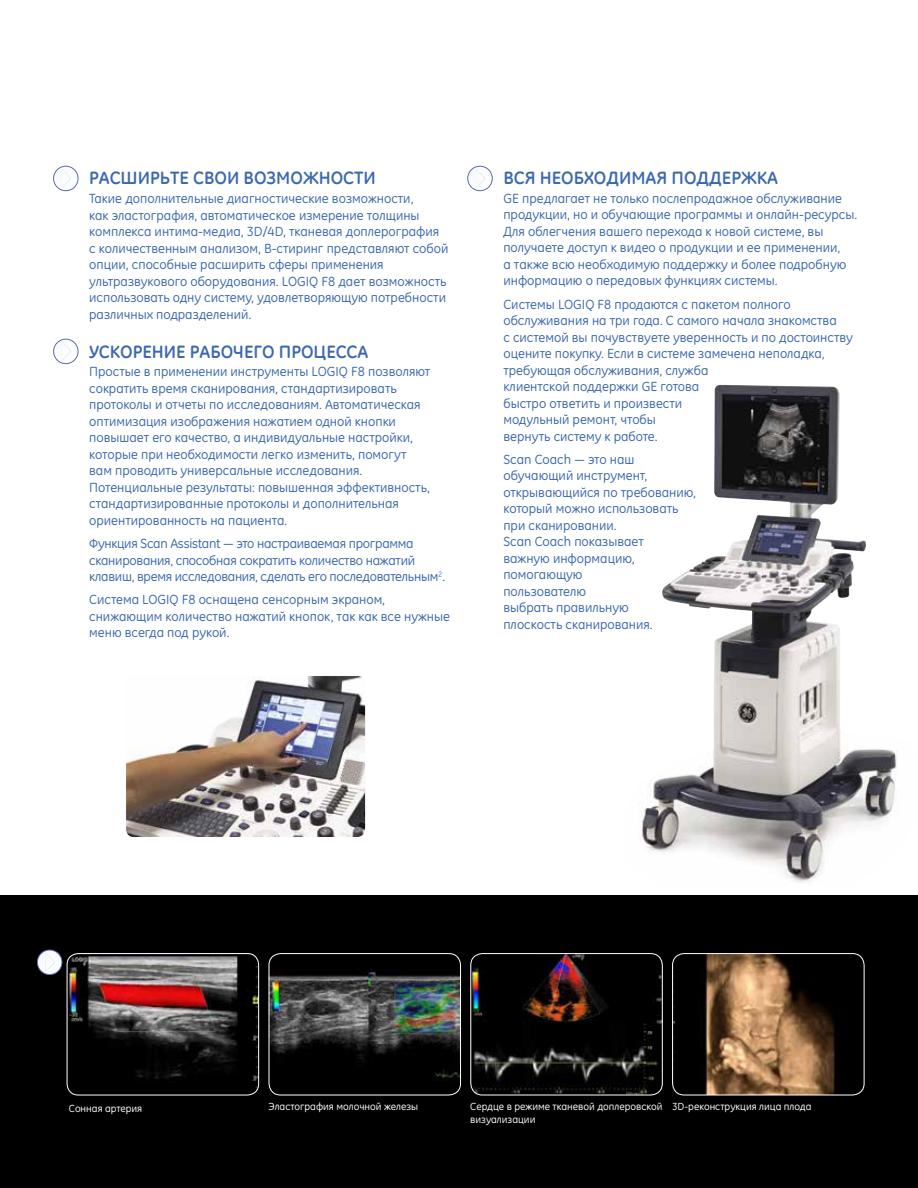
<style>
.page{position:relative;width:918px;height:1188px;background:#fff}
.page>*{position:absolute;margin:0;border:0;box-sizing:border-box;transform-origin:0 0}
.t1{font:700 18px "GE Inspira";color:#3c68ae}
.t2{font:13.5px/16.5px "GE Inspira Book Cyr";color:#3c68ae}
.t3{font:13.5px/16.5px "GE Inspira Book Cyr";letter-spacing:-.02em;color:#3c68ae}
.t4{font:10.5px/13.5px "GE Inspira Book Cyr";color:#fff}
</style>
<div class="page">
<div style="left:0;top:896px;width:918px;height:292px;background:#000"></div>
<img style="left:67px;top:954px;width:192px;height:141px">
<div style="left:67px;top:953px;width:192px;height:142px;border:1px solid #fff;border-radius:11px"></div>
<img style="left:271px;top:968px;width:188px;height:112px">
<div style="left:269px;top:953px;width:192px;height:142px;border:1px solid #fff;border-radius:12px"></div>
<img style="left:471px;top:954px;width:191px;height:141px">
<div style="left:470px;top:953px;width:193px;height:142px;border:1px solid #fff;border-radius:12px"></div>
<img style="left:673px;top:954px;width:191px;height:141px">
<div style="left:672px;top:953px;width:193px;height:142px;border:1px solid #fff;border-radius:12px"></div>
<svg style="left:37px;top:950px;width:25px;height:25px"></svg>
<div style="left:37px;top:950px;width:25px;height:25px;border:1px solid #5c6cac;border-radius:50%"></div>
<svg style="left:46px;top:953px;width:9px;height:18px"></svg>
<svg style="left:54px;top:166px;width:24px;height:25px"></svg>
<div style="left:53px;top:166px;width:25px;height:25px;border:1px solid #5c6cac;border-radius:50%"></div>
<svg style="left:62px;top:169px;width:9px;height:19px"></svg>
<svg style="left:54px;top:339px;width:24px;height:25px"></svg>
<div style="left:53px;top:339px;width:25px;height:25px;border:1px solid #5c6cac;border-radius:50%"></div>
<svg style="left:62px;top:342px;width:9px;height:19px"></svg>
<img style="left:127px;top:677px;width:237px;height:159px">
<div style="left:125px;top:675px;width:241px;height:163px;border:1px solid #fff;border-radius:8px"></div>
<svg style="left:468px;top:166px;width:24px;height:25px"></svg>
<div style="left:468px;top:166px;width:24px;height:25px;border:1px solid #5c6cac;border-radius:50%"></div>
<svg style="left:476px;top:169px;width:9px;height:19px"></svg>
<img style="left:640px;top:390px;width:257px;height:492px">
<h1 class="t1" style="left:89px;top:166px;width:288px">РАСШИРЬТЕ СВОИ ВОЗМОЖНОСТИ</h1>
<p class="t2" style="left:89px;top:190px;width:361px">Такие дополнительные диагностические возможности,<br>как эластография, автоматическое измерение толщины комплекса интима-медиа, 3D/4D, тканевая доплерография с количественным анализом, B-стиринг представляют собой опции, способные расширить сферы применения ультразвукового оборудования. LOGIQ F8 дает возможность использовать одну систему, удовлетворяющую потребности различных подразделений.</p>
<h1 class="t1" style="left:89px;top:340px;width:281px">УСКОРЕНИЕ РАБОЧЕГО ПРОЦЕССА</h1>
<p class="t2" style="left:89px;top:363px;width:343px">Простые в применении инструменты LOGIQ F8 позволяют сократить время сканирования, стандартизировать протоколы и отчеты по исследованиям. Автоматическая оптимизация изображения нажатием одной кнопки повышает его качество, а индивидуальные настройки, которые при необходимости легко изменить, помогут вам проводить универсальные исследования.<br>Потенциальные результаты: повышенная эффективность, стандартизированные протоколы и дополнительная ориентированность на пациента.</p>
<p class="t3" style="left:89px;top:535px;width:357px">Функция Scan Assistant — это настраиваемая программа сканирования, способная сократить количество нажатий клавиш, время исследования, сделать его последовательным<sup>2</sup>.</p>
<p class="t2" style="left:89px;top:591px;width:362px">Система LOGIQ F8 оснащена сенсорным экраном, снижающим количество нажатий кнопок, так как все нужные меню всегда под рукой.</p>
<h1 class="t1" style="left:503px;top:166px;width:276px">ВСЯ НЕОБХОДИМАЯ ПОДДЕРЖКА</h1>
<p class="t2" style="left:503px;top:190px;width:355px">GE предлагает не только послепродажное обслуживание продукции, но и обучающие программы и онлайн-ресурсы.<br>Для облегчения вашего перехода к новой системе, вы получаете доступ к видео о продукции и ее применении,<br>а также всю необходимую поддержку и более подробную информацию о передовых функциях системы.</p>
<p class="t2" style="left:503px;top:296px;width:351px">Системы LOGIQ F8 продаются с пакетом полного обслуживания на три года. С самого начала знакомства<br>с системой вы почувствуете уверенность и по достоинству оцените покупку. Если в системе замечена неполадка, требующая обслуживания, служба<br>клиентской поддержки GE готова<br>быстро ответить и произвести<br>модульный ремонт, чтобы<br>вернуть систему к работе.</p>
<p class="t2" style="left:503px;top:451px;width:194px">Scan Coach — это наш обучающий инструмент, открывающийся по требованию, который можно использовать при сканировании.<br>Scan Coach показывает<br>важную информацию, помогающую<br>пользователю<br>выбрать правильную<br>плоскость сканирования.</p>
<p class="t4" style="left:69px;top:1101px;width:75px">Сонная артерия</p>
<p class="t4" style="left:269px;top:1099px;width:151px">Эластография молочной железы</p>
<p class="t4" style="left:672px;top:1099px;width:141px">3D-реконструкция лица плода</p>
<p class="t4" style="left:470px;top:1099px;width:194px">Сердце в режиме тканевой доплеровской визуализации</p>
</div>
